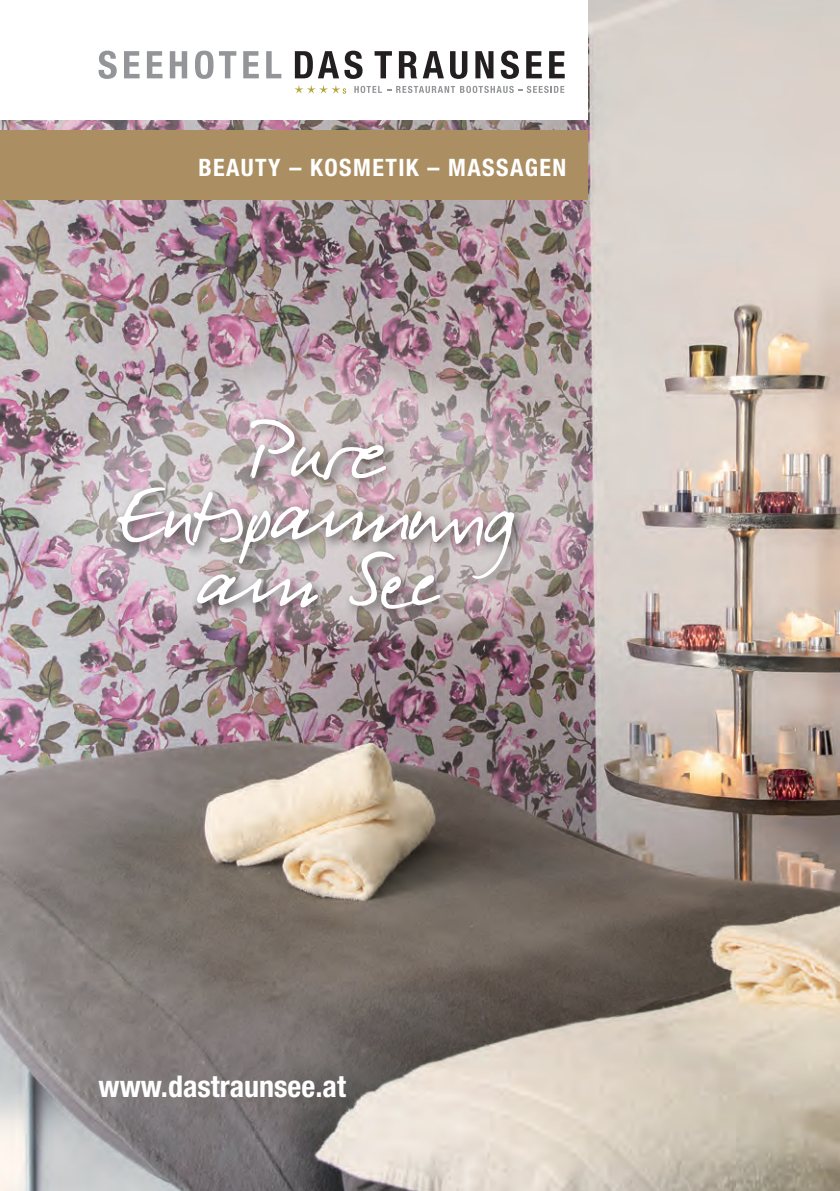
<style>
.page{position:relative;width:840px;height:1191px;background:#fff}
.page>*{position:absolute;margin:0;border:0;box-sizing:border-box;transform-origin:0 0}
.t1{font:100px "Darkwoman";letter-spacing:-.01em;color:#fff}
.t2{font:700 condensed 30px "Helvetica Neue";color:#fff}
.t3{font:700 condensed 24px "Helvetica Neue";letter-spacing:.06em;color:#fff}
</style>
<div class="page">
<img style="left:0;top:0;width:839px;height:1191px">
<div style="left:0;top:0;width:587px;height:119px;background:#fff"></div>
<div style="left:0;top:130px;width:587px;height:70px;background:#ab8f62"></div>
<svg style="left:98px;top:51px;width:19px;height:28px"></svg>
<svg style="left:124px;top:51px;width:15px;height:27px"></svg>
<svg style="left:147px;top:51px;width:15px;height:27px"></svg>
<svg style="left:170px;top:51px;width:17px;height:27px"></svg>
<svg style="left:195px;top:51px;width:18px;height:28px"></svg>
<svg style="left:219px;top:51px;width:17px;height:27px"></svg>
<svg style="left:243px;top:51px;width:16px;height:27px"></svg>
<svg style="left:266px;top:51px;width:15px;height:27px"></svg>
<svg style="left:295px;top:51px;width:67px;height:28px"></svg>
<svg style="left:374px;top:51px;width:18px;height:27px"></svg>
<svg style="left:398px;top:51px;width:45px;height:27px"></svg>
<svg style="left:450px;top:51px;width:17px;height:28px"></svg>
<svg style="left:475px;top:51px;width:18px;height:27px"></svg>
<svg style="left:500px;top:51px;width:18px;height:28px"></svg>
<svg style="left:526px;top:51px;width:15px;height:27px"></svg>
<svg style="left:549px;top:51px;width:15px;height:27px"></svg>
<svg style="left:354px;top:86px;width:210px;height:7px"></svg>
<svg style="left:294px;top:85px;width:52px;height:9px"></svg>
<img style="left:37px;top:365px;width:572px;height:284px;border-radius:50%">
<div style="left:111px;top:412px;width:417px;height:211px;background:#231f20;opacity:.75"></div>
<p class="t3" style="left:198px;top:152px;width:369px">BEAUTY – KOSMETIK – MASSAGEN</p>
<h1 class="t1" style="left:251px;top:385px;width:136px">Pure</h1>
<h1 class="t1" style="left:121px;top:449px;width:394px">Entspannung</h1>
<h1 class="t1" style="left:197px;top:513px;width:245px">am See</h1>
<p class="t2" style="left:98px;top:1068px;width:249px">www.dastraunsee.at</p>
</div>
